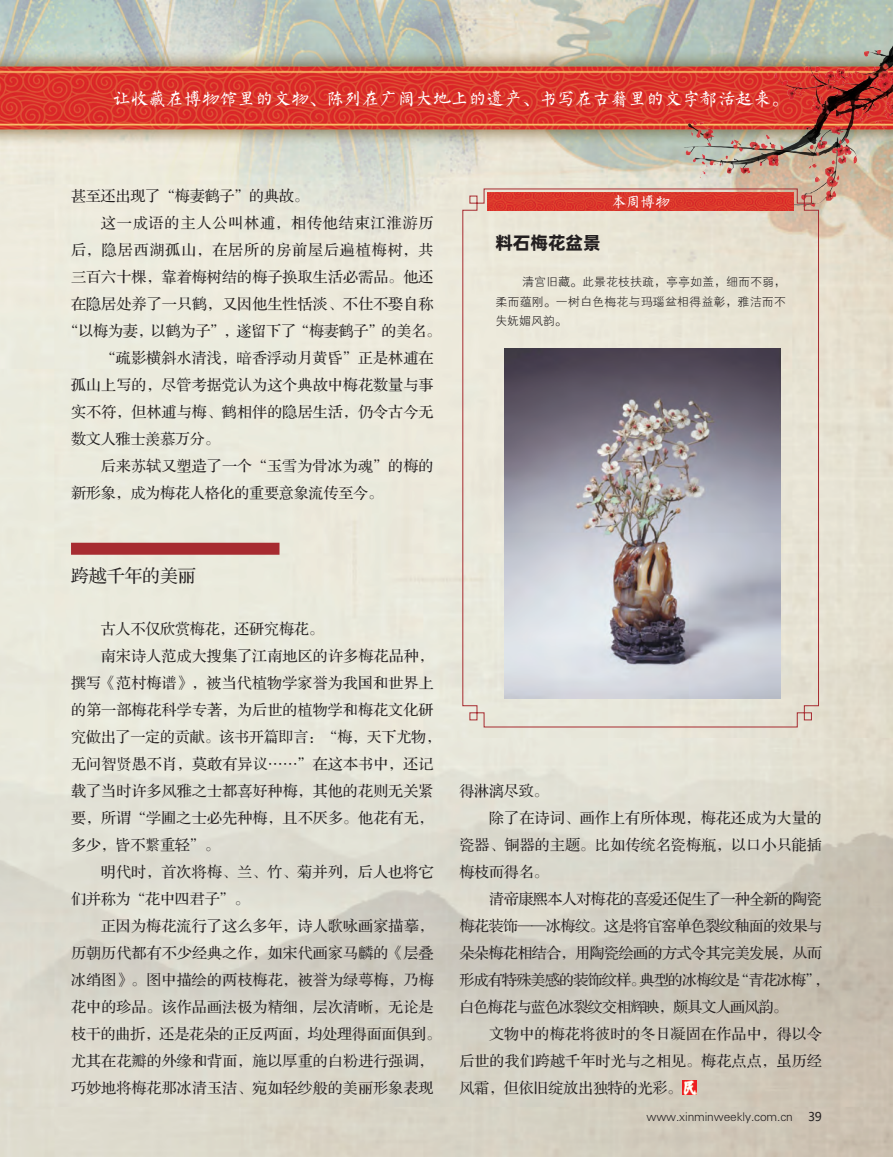
<style>
.page{position:relative;width:893px;height:1157px;background:#fff}
.page>*{position:absolute;margin:0;border:0;box-sizing:border-box;transform-origin:0 0}
.t1{font:18px "FZSXSLKJW GB1 0";letter-spacing:-.01em;color:#fff}
.t2{font:18px "FZS3 K GBK1 0";letter-spacing:-.01em;color:#231f20}
.t3{font:18px "Alibaba Pu Hui Ti 2 105 Heavy";letter-spacing:-.01em;color:#231f20}
.t4{font:15px "FZS3 JW GB1 0";letter-spacing:.01em;color:#231f20}
.t5{font:15px "FZS3 JW GB1 0";letter-spacing:-.01em;color:#231f20}
.t6{font:15px "FZS3 JW GB1 0";letter-spacing:-.035em;color:#231f20}
.t7{font:15px "FZS3 JW GB1 0";letter-spacing:-.05em;color:#231f20}
.t8{font:15px "FZS3 JW GB1 0";letter-spacing:.065em;color:#231f20}
.t9{font:15px "FZS3 JW GB1 0";letter-spacing:-.04em;color:#231f20}
.t10{font:15px "FZSXSLKJW GB1 0";color:#fff}
.t11{font:12px/19.5px "FZXH1 JW GB1 0";color:#231f20;text-align:justify}
.t12{font:12px "Microsoft Ya Hei";color:#231f20}
.s1{font-family:"Sim Sun"}
</style>
<div class="page">
<img style="left:0;top:0;width:893px;height:1157px">
<img style="left:680px;top:39px;width:213px;height:230px">
<div style="left:71px;top:543px;width:208px;height:12px;background:#a72b30"></div>
<img style="left:682px;top:1080px;width:15px;height:15px">
<svg style="left:462px;top:188px;width:357px;height:539px;background:#e6dfd1"></svg>
<img style="left:488px;top:193px;width:305px;height:18px">
<img style="left:505px;top:348px;width:275px;height:350px">
<p class="t1" style="left:113px;top:89px;width:678px">让收藏在博物馆里的文物、陈列在广阔大地上的遗产、书写在古籍里的文字都活起来。</p>
<p class="t5" style="left:71px;top:188px;width:239px">甚至还出现了“梅妻鹤子”的典故。</p>
<p class="t8" style="left:101px;top:215px;width:334px">这一成语的主人公叫林逋，相传他结束江淮游历</p>
<p class="t8" style="left:71px;top:242px;width:364px">后，隐居西湖孤山，在居所的房前屋后遍植梅树，共</p>
<p class="t4" style="left:71px;top:269px;width:364px">三百六十棵，靠着梅树结的梅子换取生活必需品。他还</p>
<p class="t4" style="left:71px;top:296px;width:364px">在隐居处养了一只鹤，又因他生性恬淡、不仕不娶自称</p>
<p class="t5" style="left:64px;top:323px;width:379px">“以梅为妻，以鹤为子”，遂留下了“梅妻鹤子”的美名。</p>
<p class="t4" style="left:101px;top:350px;width:334px">“疏影横斜水清浅，暗香浮动月黄昏”正是林逋在</p>
<p class="t4" style="left:71px;top:377px;width:364px">孤山上写的，尽管考据党认为这个典故中梅花数量与事</p>
<p class="t4" style="left:71px;top:404px;width:364px">实不符，但林逋与梅、鹤相伴的隐居生活，仍令古今无</p>
<p class="t5" style="left:71px;top:431px;width:150px">数文人雅士羡慕万分。</p>
<p class="t4" style="left:101px;top:458px;width:334px">后来苏轼又塑造了一个“玉雪为骨冰为魂”的梅的</p>
<p class="t5" style="left:71px;top:485px;width:313px">新形象，成为梅花人格化的重要意象流传至今。</p>
<p class="t10" style="left:611px;top:194px;width:60px">本周博物</p>
<p class="t3" style="left:495px;top:228px;width:107px">料石梅花盆景</p>
<p class="t11" style="left:495px;top:273px;width:292px;text-indent:27px">清宫旧藏。此景花枝扶疏，亭亭如盖，细而不弱，柔而蕴刚。一树白色梅花与玛瑙盆相得益彰，雅洁而不失妩媚风韵。</p>
<p class="t2" style="left:71px;top:566px;width:126px">跨越千年的美丽</p>
<p class="t5" style="left:101px;top:620px;width:224px">古人不仅欣赏梅花，还研究梅花。</p>
<p class="t4" style="left:101px;top:647px;width:334px">南宋诗人范成大搜集了江南地区的许多梅花品种，</p>
<p class="t4" style="left:71px;top:674px;width:364px">撰写《范村梅谱》，被当代植物学家誉为我国和世界上</p>
<p class="t4" style="left:71px;top:701px;width:364px">的第一部梅花科学专著，为后世的植物学和梅花文化研</p>
<p class="t5" style="left:71px;top:728px;width:372px">究做出了一定的贡献。该书开篇即言：“梅，天下尤物，</p>
<p class="t4" style="left:71px;top:755px;width:364px">无问智贤愚不肖，莫敢有异议……”在这本书中，还记</p>
<p class="t4" style="left:71px;top:782px;width:364px">载了当时许多风雅之士都喜好种梅，其他的花则无关紧</p>
<p class="t4" style="left:71px;top:809px;width:364px">要，所谓“学圃之士必先种梅，且不厌多。他花有无，</p>
<p class="t4" style="left:71px;top:836px;width:150px">多少，皆不<span class="s1">繋</span>重轻”。</p>
<p class="t4" style="left:101px;top:863px;width:334px">明代时，首次将梅、兰、竹、菊并列，后人也将它</p>
<p class="t5" style="left:71px;top:890px;width:180px">们并称为“花中四君子”。</p>
<p class="t4" style="left:101px;top:917px;width:334px">正因为梅花流行了这么多年，诗人歌咏画家描摹，</p>
<p class="t4" style="left:71px;top:944px;width:364px">历朝历代都有不少经典之作，如宋代画家马麟的《层叠</p>
<p class="t4" style="left:71px;top:971px;width:364px">冰绡图》。图中描绘的两枝梅花，被誉为绿萼梅，乃梅</p>
<p class="t4" style="left:71px;top:998px;width:364px">花中的珍品。该作品画法极为精细，层次清晰，无论是</p>
<p class="t5" style="left:71px;top:1025px;width:372px">枝干的曲折，还是花朵的正反两面，均处理得面面俱到。</p>
<p class="t4" style="left:71px;top:1052px;width:364px">尤其在花瓣的外缘和背面，施以厚重的白粉进行强调，</p>
<p class="t4" style="left:71px;top:1079px;width:364px">巧妙地将梅花那冰清玉洁、宛如轻纱般的美丽形象表现</p>
<p class="t4" style="left:459px;top:782px;width:91px">得淋漓尽致。</p>
<p class="t4" style="left:489px;top:809px;width:334px">除了在诗词、画作上有所体现，梅花还成为大量的</p>
<p class="t4" style="left:459px;top:836px;width:364px">瓷器、铜器的主题。比如传统名瓷梅瓶，以口小只能插</p>
<p class="t4" style="left:459px;top:863px;width:91px">梅枝而得名。</p>
<p class="t9" style="left:489px;top:890px;width:334px">清帝康熙本人对梅花的喜爱还促生了一种全新的陶瓷</p>
<p class="t6" style="left:459px;top:917px;width:364px">梅花装饰——冰梅纹。这是将官窑单色裂纹釉面的效果与</p>
<p class="t6" style="left:459px;top:944px;width:364px">朵朵梅花相结合，用陶瓷绘画的方式令其完美发展，从而</p>
<p class="t7" style="left:459px;top:971px;width:372px">形成有特殊美感的装饰纹样。典型的冰梅纹是“青花冰梅”，</p>
<p class="t7" style="left:459px;top:998px;width:330px">白色梅花与蓝色冰裂纹交相辉映，颇具文人画风韵。</p>
<p class="t4" style="left:489px;top:1025px;width:334px">文物中的梅花将彼时的冬日凝固在作品中，得以令</p>
<p class="t4" style="left:459px;top:1052px;width:364px">后世的我们跨越千年时光与之相见。梅花点点，虽历经</p>
<p class="t5" style="left:459px;top:1079px;width:224px">风霜，但依旧绽放出独特的光彩。</p>
<p class="t11" style="left:646px;top:1106px;width:148px">www.xinminweekly.com.cn</p>
<p class="t12" style="left:808px;top:1108px;width:15px">39</p>
</div>
